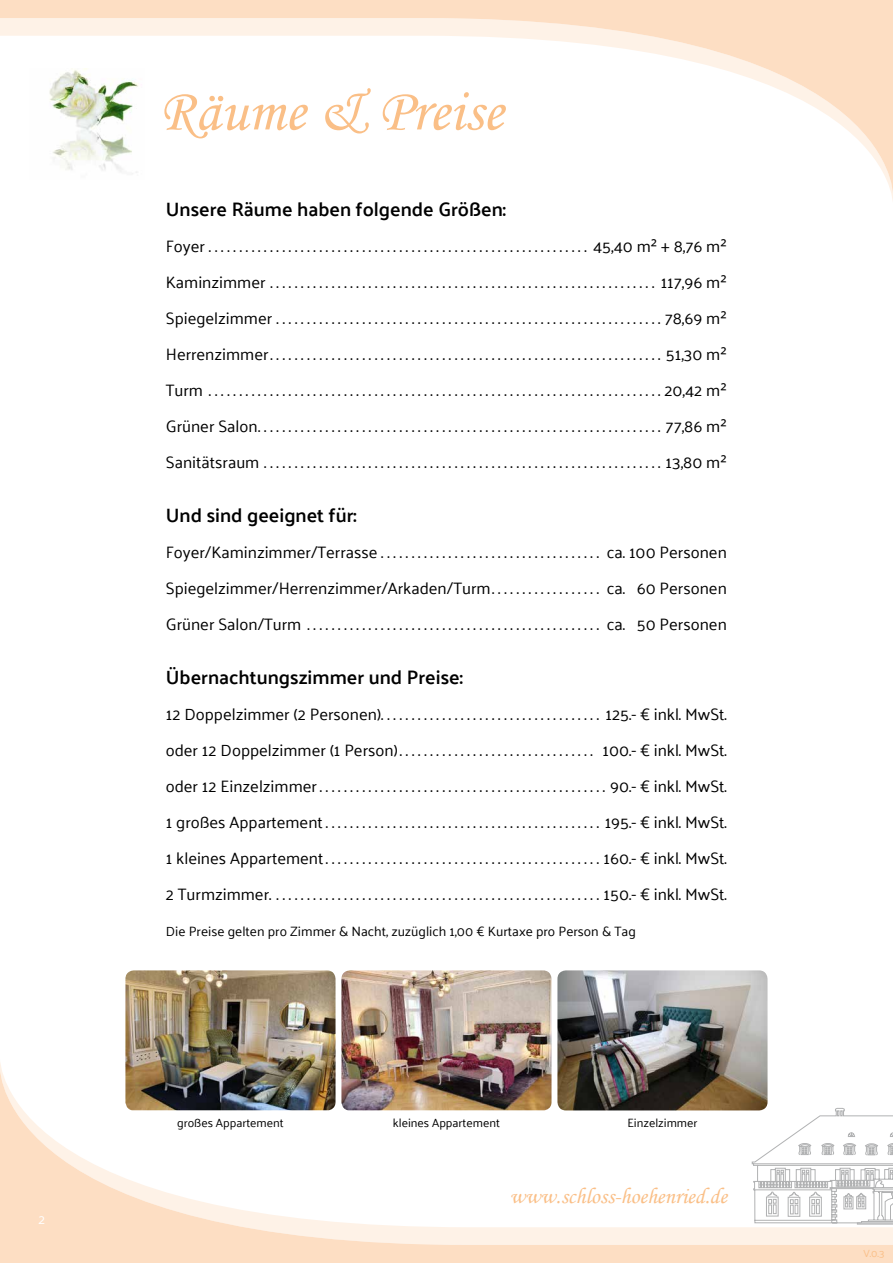
<style>
.page{position:relative;width:893px;height:1263px;background:#fff}
.page>*{position:absolute;margin:0;border:0;box-sizing:border-box;transform-origin:0 0}
.t1{font:60px "Monotype Corsiva";color:#fabf87}
.t2{font:22.5px "Monotype Corsiva";color:#fabf87}
.t3{font:600 19.5px "Palanquin";color:#000}
.t4{font:16.5px/36px "Palanquin";color:#000;text-align:justify}
.t5{font:13.5px "Palanquin";color:#000}
.t6{font:13.5px "Palanquin";color:#fff}
.t7{font:12px "Palanquin";color:#000}
.t8{font:10.5px "Palanquin";color:#fabf87}
</style>
<div class="page">
<svg style="left:0;top:0;width:893px;height:194px"></svg>
<svg style="left:0;top:1069px;width:893px;height:194px"></svg>
<svg style="left:751px;top:1108px;width:142px;height:116px"></svg>
<img style="left:30px;top:69px;width:115px;height:110px">
<img style="left:125px;top:970px;width:211px;height:140px">
<img style="left:341px;top:970px;width:210px;height:140px">
<img style="left:557px;top:970px;width:210px;height:140px">
<p class="t6" style="left:38px;top:1212px;width:8px">2</p>
<h1 class="t1" style="left:159px;top:75px;width:346px">Räume &amp; Preise</h1>
<p class="t3" style="left:166px;top:198px;width:342px">Unsere Räume haben folgende Größen:</p>
<p class="t4" style="left:166px;top:228px;width:563px">Foyer . . . . . . . . . . . . . . . . . . . . . . . . . . . . . . . . . . . . . . . . . . . . . . . . . . . . . . . . . . . . . . 45,40 m² + 8,76 m²<br>Kaminzimmer . . . . . . . . . . . . . . . . . . . . . . . . . . . . . . . . . . . . . . . . . . . . . . . . . . . . . . . . . . . . . . . 117,96 m²<br>Spiegelzimmer . . . . . . . . . . . . . . . . . . . . . . . . . . . . . . . . . . . . . . . . . . . . . . . . . . . . . . . . . . . . . . . 78,69 m²<br>Herrenzimmer . . . . . . . . . . . . . . . . . . . . . . . . . . . . . . . . . . . . . . . . . . . . . . . . . . . . . . . . . . . . . . . . 51,30 m²<br>Turm . . . . . . . . . . . . . . . . . . . . . . . . . . . . . . . . . . . . . . . . . . . . . . . . . . . . . . . . . . . . . . . . . . . . . . . . . . 20,42 m²<br>Grüner Salon . . . . . . . . . . . . . . . . . . . . . . . . . . . . . . . . . . . . . . . . . . . . . . . . . . . . . . . . . . . . . . . . . . 77,86 m²<br>Sanitätsraum . . . . . . . . . . . . . . . . . . . . . . . . . . . . . . . . . . . . . . . . . . . . . . . . . . . . . . . . . . . . . . . . . 13,80 m²</p>
<p class="t3" style="left:166px;top:504px;width:192px">Und sind geeignet für:</p>
<p class="t4" style="left:166px;top:534px;width:563px">Foyer/Kaminzimmer/Terrasse . . . . . . . . . . . . . . . . . . . . . . . . . . . . . . . . . . . . ca. 100 Personen Spiegelzimmer/Herrenzimmer/Arkaden/Turm . . . . . . . . . . . . . . . . . . ca. 60 Personen Grüner Salon/Turm . . . . . . . . . . . . . . . . . . . . . . . . . . . . . . . . . . . . . . . . . . . . . . . . ca. 50 Personen</p>
<p class="t3" style="left:166px;top:666px;width:298px">Übernachtungszimmer und Preise:</p>
<p class="t4" style="left:166px;top:696px;width:563px">12 Doppelzimmer (2 Personen) . . . . . . . . . . . . . . . . . . . . . . . . . . . . . . . . . . . . 125.- € inkl. MwSt. oder 12 Doppelzimmer (1 Person) . . . . . . . . . . . . . . . . . . . . . . . . . . . . . . . . 100.- € inkl. MwSt. oder 12 Einzelzimmer . . . . . . . . . . . . . . . . . . . . . . . . . . . . . . . . . . . . . . . . . . . . . . . 90.- € inkl. MwSt.<br>1 großes Appartement . . . . . . . . . . . . . . . . . . . . . . . . . . . . . . . . . . . . . . . . . . . . . 195.- € inkl. MwSt.<br>1 kleines Appartement . . . . . . . . . . . . . . . . . . . . . . . . . . . . . . . . . . . . . . . . . . . . . 160.- € inkl. MwSt.<br>2 Turmzimmer. . . . . . . . . . . . . . . . . . . . . . . . . . . . . . . . . . . . . . . . . . . . . . . . . . . . . . 150.- € inkl. MwSt.</p>
<p class="t5" style="left:166px;top:923px;width:471px">Die Preise gelten pro Zimmer &amp; Nacht, zuzüglich 1,00 € Kurtaxe pro Person &amp; Tag</p>
<p class="t7" style="left:177px;top:1116px;width:108px">großes Appartement</p>
<p class="t7" style="left:393px;top:1116px;width:109px">kleines Appartement</p>
<p class="t7" style="left:627px;top:1116px;width:72px">Einzelzimmer</p>
<h2 class="t2" style="left:510px;top:1183px;width:219px">www.schloss-hoehenried.de</h2>
<p class="t8" style="left:863px;top:1247px;width:22px">V.0.3</p>
</div>
